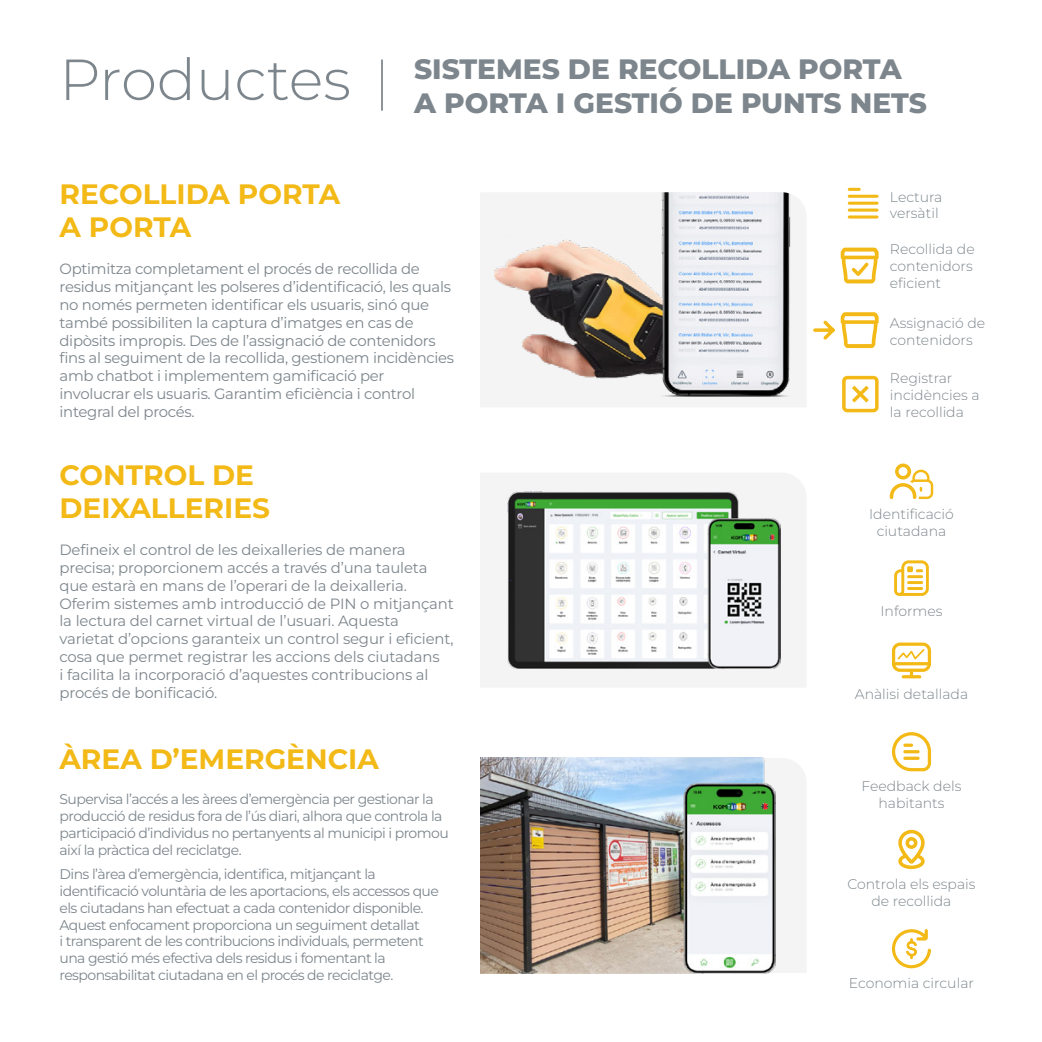
<style>
.page{position:relative;width:1042px;height:1042px;background:#fff}
.page>*{position:absolute;margin:0;border:0;box-sizing:border-box;transform-origin:0 0}
.t1{font:300 57.75px "Montserrat";color:#7d868c}
.t2{font:700 28px/33.6px "Montserrat";color:#f3b916}
.t3{font:800 28px/33.6px "Montserrat";color:#7d868c}
.t4{font:14.88px/17.8px "Montserrat";letter-spacing:-.02em;color:#7d868c}
.t5{font:14px/16.8px "Montserrat";letter-spacing:-.04em;color:#7d868c}
.t6{font:300 14px/16.8px "Montserrat";color:#7d868c}
</style>
<div class="page">
<div style="left:480px;top:193px;width:326px;height:214px;background:#f4f4f4"></div>
<img style="left:494px;top:192px;width:301px;height:205px">
<div style="left:480px;top:473px;width:326px;height:214px;background:#f4f4f4"></div>
<img style="left:507px;top:491px;width:273px;height:177px">
<div style="left:775px;top:758px;width:31px;height:215px;background:#f4f4f4"></div>
<img style="left:480px;top:758px;width:295px;height:215px">
<svg style="left:890px;top:463px;width:43px;height:36px"></svg>
<svg style="left:892px;top:642px;width:39px;height:36px"></svg>
<svg style="left:894px;top:560px;width:35px;height:36px"></svg>
<svg style="left:891px;top:732px;width:40px;height:39px"></svg>
<svg style="left:903px;top:743px;width:10px;height:4px"></svg>
<hr style="left:903px;top:750px;width:16px;height:3px;background:#f3b916;border-radius:2px">
<svg style="left:903px;top:756px;width:16px;height:4px"></svg>
<svg style="left:898px;top:829px;width:27px;height:41px"></svg>
<svg style="left:892px;top:929px;width:39px;height:40px"></svg>
<svg style="left:813px;top:312px;width:65px;height:36px"></svg>
<div style="left:842px;top:376px;width:36px;height:36px;border:4px solid #f3b916;border-radius:3px"></div>
<svg style="left:852px;top:385px;width:17px;height:18px"></svg>
<svg style="left:849px;top:188px;width:10px;height:3px"></svg>
<hr style="left:849px;top:195px;width:28px;height:3px;background:#f3b916">
<hr style="left:849px;top:202px;width:28px;height:3px;background:#f3b916">
<hr style="left:849px;top:209px;width:28px;height:3px;background:#f3b916">
<svg style="left:849px;top:215px;width:28px;height:4px"></svg>
<svg style="left:840px;top:248px;width:38px;height:35px"></svg>
<hr style="left:381px;top:60px;width:2px;height:51px;background:#7d868c">
<h1 class="t1" style="left:59px;top:40px;width:293px">Productes</h1>
<h2 class="t3" style="left:414px;top:51px;width:514px">SISTEMES DE RECOLLIDA PORTA<br>A PORTA I GESTIÓ DE PUNTS NETS</h2>
<h2 class="t2" style="left:60px;top:176px;width:282px">RECOLLIDA PORTA<br>A PORTA</h2>
<p class="t4" style="left:60px;top:259px;width:396px">Optimitza completament el procés de recollida de residus mitjançant les polseres d’identificació, les quals no només permeten identificar els usuaris, sinó que també possibiliten la captura d’imatges en cas de dipòsits impropis. Des de l’assignació de contenidors fins al seguiment de la recollida, gestionem incidències amb chatbot i implementem gamificació per involucrar els usuaris. Garantim eficiència i control integral del procés.</p>
<h2 class="t2" style="left:59px;top:456px;width:212px">CONTROL DE<br>DEIXALLERIES</h2>
<p class="t4" style="left:59px;top:540px;width:396px">Defineix el control de les deixalleries de manera precisa; proporcionem accés a través d’una tauleta que estarà en mans de l’operari de la deixalleria.<br>Oferim sistemes amb introducció de PIN o mitjançant la lectura del carnet virtual de l’usuari. Aquesta varietat d’opcions garanteix un control segur i eficient, cosa que permet registrar les accions dels ciutadans<br>i facilita la incorporació d’aquestes contribucions al procés de bonificació.</p>
<h2 class="t2" style="left:60px;top:740px;width:321px">ÀREA D’EMERGÈNCIA</h2>
<p class="t5" style="left:60px;top:790px;width:391px">Supervisa l’accés a les àrees d’emergència per gestionar la producció de residus fora de l’ús diari, alhora que controla la participació d’individus no pertanyents al municipi i promou així la pràctica del reciclatge.</p>
<p class="t5" style="left:60px;top:865px;width:381px">Dins l’àrea d’emergència, identifica, mitjançant la identificació voluntària de les aportacions, els accessos que els ciutadans han efectuat a cada contenidor disponible.<br>Aquest enfocament proporciona un seguiment detallat<br>i transparent de les contribucions individuals, permetent una gestió més efectiva dels residus i fomentant la responsabilitat ciutadana en el procés de reciclatge.</p>
<p class="t6" style="left:890px;top:188px;width:54px">Lectura versàtil</p>
<p class="t6" style="left:890px;top:241px;width:86px">Recollida de contenidors eficient</p>
<p class="t6" style="left:890px;top:314px;width:97px">Assignació de contenidors</p>
<p class="t6" style="left:890px;top:369px;width:91px">Registrar incidències a la recollida</p>
<p class="t6" style="left:869px;top:506px;width:86px;text-align:center">Identificació ciutadana</p>
<p class="t6" style="left:880px;top:602px;width:64px">Informes</p>
<p class="t6" style="left:855px;top:685px;width:115px">Anàlisi detallada</p>
<p class="t6" style="left:861px;top:777px;width:101px;text-align:center">Feedback dels habitants</p>
<p class="t6" style="left:847px;top:875px;width:130px;text-align:center">Controla els espais de recollida</p>
<p class="t6" style="left:849px;top:974px;width:127px">Economia circular</p>
</div>
